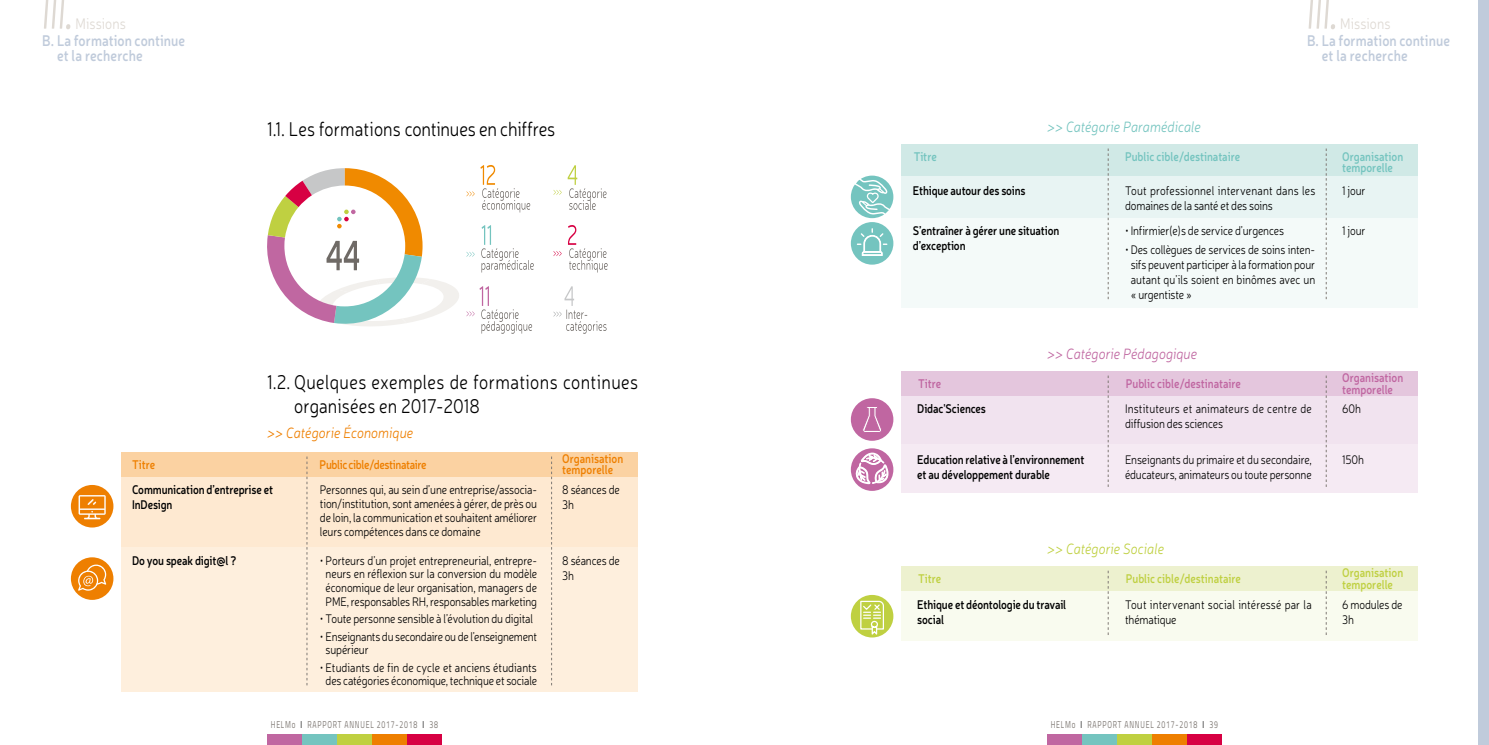
<style>
.page{position:relative;width:1489px;height:745px;background:#fff}
.page>*{position:absolute;margin:0;border:0;box-sizing:border-box;transform-origin:0 0}
.t1{font:100 64.75px "Neris";color:#ded9d3;scale:.88 1}
.t2{font:300 20px/24px "Neris";letter-spacing:.01em;color:#000;scale:.85 1}
.t3{font:300 20px "Neris";letter-spacing:-.01em;color:#000;scale:.85 1}
.t4{font:600 15.38px/15px "Neris";letter-spacing:.005em;color:#c0cbdb;scale:.85 1}
.t5{font:300 15.38px "Neris";letter-spacing:.01em;color:#ded9d3;scale:.85 1}
.t6{font:italic 300 15px "Neris";letter-spacing:.01em;color:#74c4bf;scale:.85 1}
.t7{font:italic 300 15px "Neris";letter-spacing:.01em;color:#c067a1;scale:.85 1}
.t8{font:italic 300 15px "Neris";letter-spacing:.01em;color:#ee7f00;scale:.85 1}
.t9{font:italic 300 15px "Neris";letter-spacing:.01em;color:#bfd041;scale:.85 1}
.t10{font:300 12.5px/13.8px "Neris";letter-spacing:-.01em;color:#000;scale:.85 1}
.t11{font:600 12.5px/15px "Neris";letter-spacing:-.01em;color:#000;scale:.85 1}
.t12{font:300 12.5px/15px "Neris";letter-spacing:.01em;color:#000;scale:.85 1}
.t13{font:600 12.5px/11.2px "Neris";color:#74c4bf;scale:.85 1}
.t14{font:600 12.5px/11.2px "Neris";color:#c066a1;scale:.85 1}
.t15{font:600 12.5px/11.2px "Neris";color:#bfd041;scale:.85 1}
.t16{font:300 12.5px/15px "Neris";letter-spacing:.015em;color:#000;scale:.85 1}
.t17{font:600 12.5px/11.2px "Neris";letter-spacing:-.01em;color:#ee7f00;scale:.85 1}
.t18{font:600 12.5px "Neris";letter-spacing:-.03em;color:#ee7f00;scale:.85 1}
.t19{font:10px "Titillium";letter-spacing:.11em;color:#7f7974;scale:.7 1}
.s1{color:#000}
</style>
<div class="page">
<div style="left:1046px;top:733px;width:35px;height:11px;background:#c067a1"></div>
<div style="left:1081px;top:733px;width:35px;height:11px;background:#74c4bf"></div>
<div style="left:1116px;top:733px;width:35px;height:11px;background:#bfd041"></div>
<div style="left:1151px;top:733px;width:35px;height:11px;background:#ee7f00"></div>
<div style="left:1186px;top:733px;width:35px;height:11px;background:#d70043"></div>
<div style="left:267px;top:733px;width:35px;height:11px;background:#c067a1"></div>
<div style="left:302px;top:733px;width:35px;height:11px;background:#74c4bf"></div>
<div style="left:337px;top:733px;width:35px;height:11px;background:#bfd041"></div>
<div style="left:372px;top:733px;width:35px;height:11px;background:#ee7f00"></div>
<div style="left:407px;top:733px;width:35px;height:11px;background:#d70043"></div>
<div style="left:121px;top:546px;width:517px;height:145px;background:#feefdd"></div>
<div style="left:1478px;top:0;width:10px;height:744px;background:#c0cbdb"></div>
<div style="left:121px;top:463px;width:517px;height:83px;background:#fee9d1"></div>
<div style="left:121px;top:452px;width:517px;height:25px;background:#fbd2a2"></div>
<svg style="left:306px;top:456px;width:1px;height:229px"></svg>
<svg style="left:551px;top:456px;width:1px;height:229px"></svg>
<div style="left:901px;top:162px;width:516px;height:124px;background:#e8f4f3"></div>
<div style="left:901px;top:144px;width:516px;height:32px;background:#d0e9e6"></div>
<div style="left:901px;top:217px;width:516px;height:90px;background:#f4faf9"></div>
<svg style="left:1107px;top:148px;width:1px;height:151px"></svg>
<svg style="left:1325px;top:148px;width:1px;height:151px"></svg>
<div style="left:901px;top:389px;width:516px;height:76px;background:#f1e3ef"></div>
<div style="left:901px;top:578px;width:516px;height:62px;background:#f9fbef"></div>
<div style="left:901px;top:371px;width:516px;height:25px;background:#e4c6dd"></div>
<div style="left:901px;top:566px;width:516px;height:25px;background:#edf1cf"></div>
<div style="left:901px;top:444px;width:516px;height:49px;background:#f5eaf3"></div>
<svg style="left:1107px;top:375px;width:1px;height:111px"></svg>
<svg style="left:1107px;top:570px;width:1px;height:64px"></svg>
<svg style="left:1325px;top:375px;width:1px;height:111px"></svg>
<svg style="left:1325px;top:571px;width:1px;height:63px"></svg>
<svg style="left:553px;top:286px;width:53px;height:47px"></svg>
<svg style="left:568px;top:225px;width:39px;height:47px"></svg>
<svg style="left:553px;top:251px;width:8px;height:5px"></svg>
<svg style="left:567px;top:165px;width:39px;height:45px"></svg>
<svg style="left:553px;top:190px;width:8px;height:5px"></svg>
<svg style="left:267px;top:165px;width:267px;height:168px"></svg>
<div style="left:850px;top:398px;width:43px;height:42px;background:#c066a1;border-radius:50%"></div>
<svg style="left:863px;top:407px;width:18px;height:25px"></svg>
<svg style="left:850px;top:448px;width:43px;height:42px"></svg>
<svg style="left:855px;top:452px;width:33px;height:31px"></svg>
<div style="left:850px;top:594px;width:43px;height:43px;background:#bfd041;border-radius:50%"></div>
<svg style="left:859px;top:599px;width:25px;height:38px"></svg>
<div style="left:850px;top:222px;width:43px;height:42px;background:#74c4bf;border-radius:50%"></div>
<svg style="left:856px;top:228px;width:31px;height:28px"></svg>
<svg style="left:850px;top:175px;width:43px;height:43px"></svg>
<svg style="left:854px;top:177px;width:37px;height:40px"></svg>
<div style="left:71px;top:484px;width:42px;height:43px;background:#ee7f00;border-radius:50%"></div>
<svg style="left:79px;top:495px;width:27px;height:24px"></svg>
<div style="left:71px;top:557px;width:42px;height:42px;background:#ee7f00;border-radius:50%"></div>
<svg style="left:78px;top:564px;width:28px;height:26px"></svg>
<h1 class="t1" style="left:39px;top:-33px;width:48px">III.</h1>
<p class="t5" style="left:75px;top:14px;width:61px">Missions</p>
<p class="t4" style="left:57px;top:33px;width:152px;text-indent:-15px">B. La formation continue et la recherche</p>
<h2 class="t3" style="left:267px;top:116px;width:340px">1.1. Les formations continues en chiffres</h2>
<h2 class="t2" style="left:294px;top:368px;width:406px;text-indent:-27px">1.2. Quelques exemples de formations continues organisées en 2017-2018</h2>
<p class="t8" style="left:267px;top:423px;width:173px">&gt;&gt; Catégorie Économique</p>
<p class="t17" style="left:132px;top:458px;width:29px">Titre</p>
<p class="t18" style="left:319px;top:455px;width:127px">Public cible/destinataire</p>
<p class="t11" style="left:132px;top:481px;width:167px">Communication d’entreprise et<br>InDesign</p>
<p class="t10" style="left:320px;top:482px;width:257px;text-align:justify">Personnes qui, au sein d’une entreprise/associa&shy;tion/institution, sont amenées à gérer, de près ou de loin, la communication et souhaitent améliorer leurs compétences dans ce domaine</p>
<p class="t10" style="left:320px;top:552px;width:257px;text-align:center">• Porteurs d’un projet entrepreneurial, entrepre&shy;neurs en réflexion sur la conversion du modèle économique de leur organisation, managers de PME, responsables RH, responsables marketing</p>
<p class="t10" style="left:320px;top:611px;width:252px">• Toute personne sensible à l’évolution du digital</p>
<p class="t10" style="left:325px;top:628px;width:250px;text-indent:-6px">• Enseignants du secondaire ou de l’enseignement supérieur</p>
<p class="t10" style="left:320px;top:659px;width:257px;text-align:center">• Etudiants de fin de cycle et anciens étudiants des catégories économique, technique et sociale</p>
<p class="t11" style="left:132px;top:551px;width:124px">Do you speak digit@l ?</p>
<p class="t17" style="left:562px;top:452px;width:73px">Organisation temporelle</p>
<p class="t10" style="left:562px;top:482px;width:69px;line-height:15px">8 séances de<br>3h</p>
<p class="t10" style="left:562px;top:552px;width:69px;line-height:15px">8 séances de<br>3h</p>
<p class="t6" style="left:1046px;top:117px;width:182px">&gt;&gt; Catégorie Paramédicale</p>
<h1 class="t1" style="left:1303px;top:-33px;width:48px">III.</h1>
<p class="t5" style="left:1340px;top:14px;width:61px">Missions</p>
<p class="t4" style="left:1321px;top:33px;width:152px;text-indent:-15px">B. La formation continue et la recherche</p>
<p class="t13" style="left:913px;top:150px;width:29px">Titre</p>
<p class="t11" style="left:912px;top:182px;width:134px">Ethique autour des soins</p>
<p class="t11" style="left:912px;top:222px;width:174px">S’entraîner à gérer une situation d’exception</p>
<p class="t13" style="left:1124px;top:150px;width:137px">Public cible/destinataire</p>
<p class="t10" style="left:1124px;top:182px;width:225px;line-height:15px">Tout professionnel intervenant dans les domaines de la santé et des soins</p>
<p class="t10" style="left:1124px;top:223px;width:188px">• Infirmier(e)s de service d’urgences</p>
<p class="t10" style="left:1130px;top:241px;width:219px;line-height:15px;text-align:justify;text-indent:-6px">• Des collègues de services de soins inten&shy;sifs peuvent participer à la formation pour autant qu’ils soient en binômes avec un « urgentiste »</p>
<p class="t13" style="left:1341px;top:150px;width:73px">Organisation temporelle</p>
<p class="t10" style="left:1341px;top:183px;width:29px">1 jour</p>
<p class="t10" style="left:1341px;top:223px;width:29px">1 jour</p>
<p class="t7" style="left:1046px;top:344px;width:178px">&gt;&gt; Catégorie Pédagogique</p>
<p class="t14" style="left:918px;top:377px;width:29px">Titre</p>
<p class="t14" style="left:1125px;top:377px;width:137px">Public cible/destinataire</p>
<p class="t14" style="left:1341px;top:371px;width:73px">Organisation temporelle</p>
<p class="t11" style="left:917px;top:400px;width:82px">Didac'Sciences</p>
<p class="t12" style="left:1124px;top:401px;width:221px">Instituteurs et animateurs de centre de diffusion des sciences</p>
<p class="t10" style="left:1341px;top:401px;width:24px">60h</p>
<p class="t11" style="left:917px;top:450px;width:198px">Education relative à l’environnement et au développement durable</p>
<p class="t10" style="left:1124px;top:451px;width:221px;line-height:15px">Enseignants du primaire et du secondaire, éducateurs, animateurs ou toute personne</p>
<p class="t10" style="left:1341px;top:451px;width:27px">150h</p>
<p class="t9" style="left:1046px;top:539px;width:139px">&gt;&gt; Catégorie Sociale</p>
<p class="t15" style="left:918px;top:572px;width:29px">Titre</p>
<p class="t15" style="left:1125px;top:572px;width:137px">Public cible/destinataire</p>
<p class="t15" style="left:1341px;top:566px;width:73px">Organisation temporelle</p>
<p class="t11" style="left:917px;top:595px;width:177px">Ethique et déontologie du travail social</p>
<p class="t16" style="left:1124px;top:596px;width:221px">Tout intervenant social intéressé par la thématique</p>
<p class="t10" style="left:1341px;top:596px;width:72px;line-height:15px">6 modules de<br>3h</p>
<p class="t19" style="left:271px;top:716px;width:240px">HELMo <span class="s1">I</span> RAPPORT ANNUEL 2017-2018 <span class="s1">I</span> 38</p>
<p class="t19" style="left:1050px;top:716px;width:240px">HELMo <span class="s1">I</span> RAPPORT ANNUEL 2017-2018 <span class="s1">I</span> 39</p>
</div>
